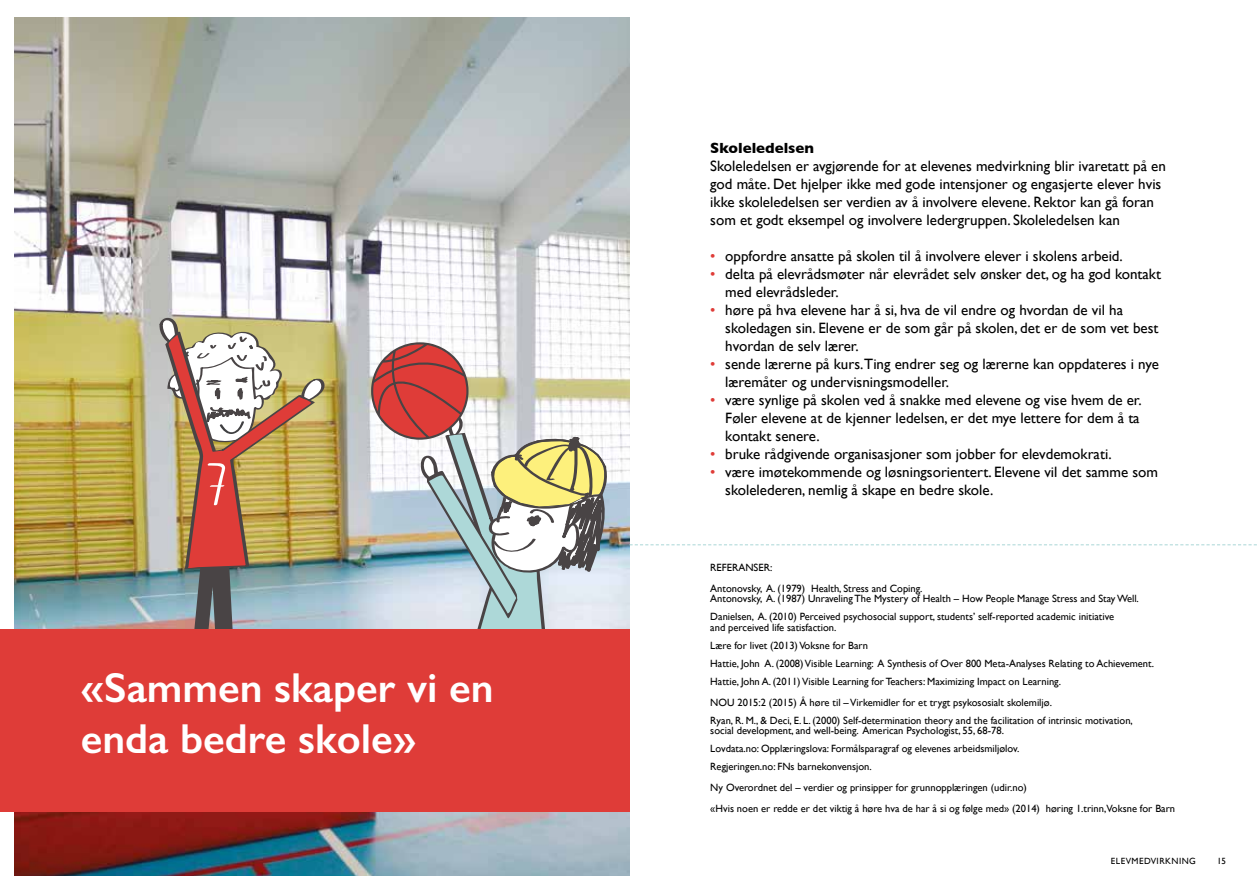
<style>
.page{position:relative;width:1259px;height:893px;background:#fff}
.page>*{position:absolute;margin:0;border:0;box-sizing:border-box;transform-origin:0 0}
.t1{font:600 42px/50.4px "Gill Sans";color:#fff}
.t2{font:15px/18px "Gill Sans";color:#000}
.t3{font:700 15px "Gill Sans";color:#000}
.t4{font:10.5px/18px "Gill Sans";color:#000}
.t5{font:9px "Gill Sans";letter-spacing:.05em;color:#000}
.s1{color:#df3c38}
</style>
<div class="page">
<img style="left:14px;top:17px;width:615px;height:859px">
<img style="left:158px;top:316px;width:167px;height:313px">
<svg style="left:371px;top:342px;width:886px;height:366px"></svg>
<div style="left:0;top:629px;width:629px;height:183px;background:#df3c38"></div>
<h1 class="t1" style="left:81px;top:663px;width:414px">«Sammen skaper vi en enda bedre skole»</h1>
<h2 class="t3" style="left:710px;top:136px;width:105px">Skoleledelsen</h2>
<p class="t2" style="left:710px;top:157px;width:457px">Skoleledelsen er avgjørende for at elevenes medvirkning blir ivaretatt på en god måte. Det hjelper ikke med gode intensjoner og engasjerte elever hvis ikke skoleledelsen ser verdien av å involvere elevene. Rektor kan gå foran som et godt eksempel og involvere ledergruppen. Skoleledelsen kan</p>
<h2 class="t2" style="left:710px;top:247px;width:414px"><span class="s1">•</span> oppfordre ansatte på skolen til å involvere elever i skolens arbeid.</h2>
<h2 class="t2" style="left:725px;top:265px;width:437px;text-indent:-15px"><span class="s1">•</span> delta på elevrådsmøter når elevrådet selv ønsker det, og ha god kontakt med elevrådsleder.</h2>
<h2 class="t2" style="left:725px;top:301px;width:435px;text-indent:-15px"><span class="s1">•</span> høre på hva elevene har å si, hva de vil endre og hvordan de vil ha skoledagen sin. Elevene er de som går på skolen, det er de som vet best hvordan de selv lærer.</h2>
<h2 class="t2" style="left:725px;top:355px;width:435px;text-indent:-15px"><span class="s1">•</span> sende lærerne på kurs.Ting endrer seg og lærerne kan oppdateres i nye læremåter og undervisningsmodeller.</h2>
<h2 class="t2" style="left:725px;top:391px;width:418px;text-indent:-15px"><span class="s1">•</span> være synlige på skolen ved å snakke med elevene og vise hvem de er.<br>Føler elevene at de kjenner ledelsen, er det mye lettere for dem å ta kontakt senere.</h2>
<h2 class="t2" style="left:710px;top:445px;width:403px"><span class="s1">•</span> bruke rådgivende organisasjoner som jobber for elevdemokrati.</h2>
<h2 class="t2" style="left:725px;top:463px;width:434px;text-indent:-15px"><span class="s1">•</span> være imøtekommende og løsningsorientert. Elevene vil det samme som skolelederen, nemlig å skape en bedre skole.</h2>
<p class="t4" style="left:710px;top:556px;width:214px;line-height:21px">REFERANSER:<br>Antonovsky, A. (1979) Health, Stress and Coping.</p>
<p class="t4" style="left:710px;top:589px;width:430px">Antonovsky, A. (1987) Unraveling The Mystery of Health – How People Manage Stress and Stay Well.<br>Danielsen, A. (2010) Perceived psychosocial support, students’ self-reported academic initiative</p>
<p class="t4" style="left:710px;top:618px;width:445px">and perceived life satisfaction.<br>Lære for livet (2013) Voksne for Barn<br>Hattie, John A. (2008) Visible Learning: A Synthesis of Over 800 Meta-Analyses Relating to Achievement.<br>Hattie, John A. (2011) Visible Learning for Teachers: Maximizing Impact on Learning.</p>
<p class="t4" style="left:710px;top:693px;width:424px">NOU 2015:2 (2015) Å høre til – Virkemidler for et trygt psykososialt skolemiljø.<br>Ryan, R. M., &amp; Deci, E. L. (2000) Self-determination theory and the facilitation of intrinsic motivation,</p>
<p class="t4" style="left:710px;top:721px;width:311px">social development, and well-being. American Psychologist, 55, 68-78.<br>Lovdata.no: Opplæringslova: Formålsparagraf og elevenes arbeidsmiljølov.<br>Regjeringen.no: FNs barnekonvensjon.</p>
<p class="t4" style="left:710px;top:777px;width:466px;line-height:21px">Ny Overordnet del – verdier og prinsipper for grunnopplæringen (udir.no)<br>«Hvis noen er redde er det viktig å høre hva de har å si og følge med» (2014) høring 1.trinn,Voksne for Barn</p>
<p class="t5" style="left:1111px;top:856px;width:86px">ELEVMEDVIRKNING</p>
<p class="t5" style="left:1217px;top:856px;width:10px">15</p>
</div>
